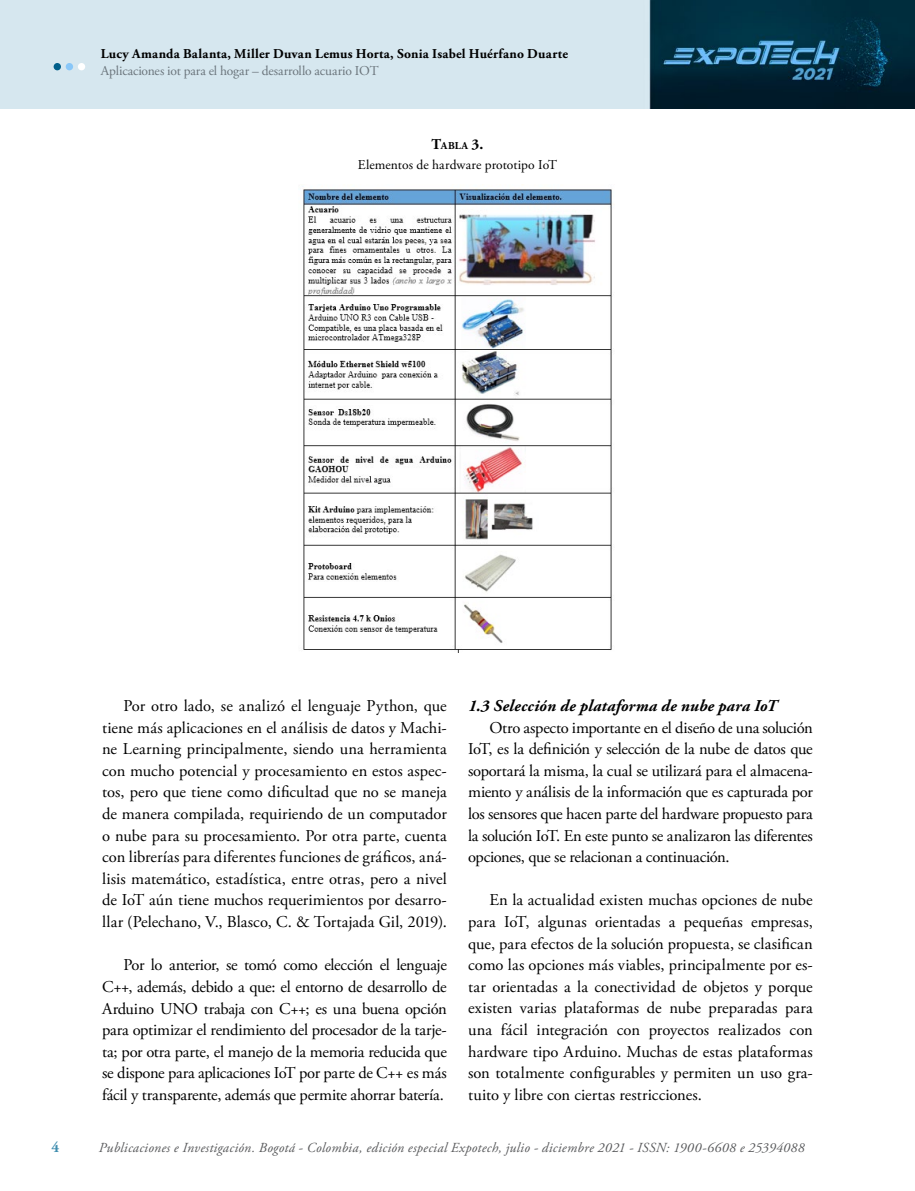
<style>
.page{position:relative;width:915px;height:1191px;background:#fff}
.page>*{position:absolute;margin:0;border:0;box-sizing:border-box;transform-origin:0 0}
.t1{font:16.5px/21.6px "Adobe Garamond Pro";letter-spacing:-.015em;color:#000;text-align:justify}
.t2{font:italic 700 16.5px "Adobe Garamond Pro";letter-spacing:.01em;color:#000}
.t3{font:700 15px "Adobe Garamond Pro";color:#3f8daf}
.t4{font:italic 13.8px "Adobe Garamond Pro";letter-spacing:.02em;color:#58595b}
.t5{font:700 13.5px "Adobe Garamond Pro";letter-spacing:.015em;color:#000}
.t6{font:13.5px "Adobe Garamond Pro";letter-spacing:-.01em;color:#808285}
.t7{font:13.5px "Adobe Garamond Pro";color:#000}
.t8{font:700 10.5px "Adobe Garamond Pro";color:#000}
.s1{font-size:15px}
</style>
<div class="page">
<img style="left:0;top:0;width:914px;height:109px">
<div style="left:54px;top:63px;width:7px;height:7px;background:#005f8a;border-radius:50%"></div>
<div style="left:66px;top:63px;width:7px;height:7px;background:#89c7f8;border-radius:50%"></div>
<div style="left:78px;top:63px;width:7px;height:7px;background:#fff;border-radius:50%"></div>
<img style="left:303px;top:189px;width:309px;height:464px">
<p class="t5" style="left:101px;top:46px;width:468px">Lucy Amanda Balanta, Miller Duvan Lemus Horta, Sonia Isabel Huérfano Duarte</p>
<p class="t6" style="left:101px;top:62px;width:279px">Aplicaciones iot para el hogar – desarrollo acuario IOT</p>
<p class="t8" style="left:431px;top:140px;width:53px"><span class="s1">T</span>abla <span class="s1">3.</span></p>
<p class="t7" style="left:358px;top:157px;width:200px">Elementos de hardware prototipo IoT</p>
<p class="t1" style="left:102px;top:695px;width:346px;text-indent:21px">Por otro lado, se analizó el lenguaje Python, que tiene más aplicaciones en el análisis de datos y Machi&shy;ne Learning principalmente, siendo una herramienta con mucho potencial y procesamiento en estos aspec&shy;tos, pero que tiene como dificultad que no se maneja de manera compilada, requiriendo de un computador o nube para su procesamiento. Por otra parte, cuenta con librerías para diferentes funciones de gráficos, aná&shy;lisis matemático, estadística, entre otras, pero a nivel de IoT aún tiene muchos requerimientos por desarro&shy;llar (Pelechano, V., Blasco, C. &amp; Tortajada Gil, 2019).</p>
<p class="t1" style="left:102px;top:954px;width:346px;text-indent:21px">Por lo anterior, se tomó como elección el lenguaje C++, además, debido a que: el entorno de desarrollo de Arduino UNO trabaja con C++; es una buena opción para optimizar el rendimiento del procesador de la tarje&shy;ta; por otra parte, el manejo de la memoria reducida que se dispone para aplicaciones IoT por parte de C++ es más fácil y transparente, además que permite ahorrar batería.</p>
<p class="t2" style="left:468px;top:696px;width:310px">1.3 Selección de plataforma de nube para IoT</p>
<p class="t1" style="left:468px;top:717px;width:346px;text-indent:21px">Otro aspecto importante en el diseño de una solución IoT, es la definición y selección de la nube de datos que soportará la misma, la cual se utilizará para el almacena&shy;miento y análisis de la información que es capturada por los sensores que hacen parte del hardware propuesto para la solución IoT. En este punto se analizaron las diferentes opciones, que se relacionan a continuación.</p>
<p class="t1" style="left:468px;top:890px;width:346px;text-indent:21px">En la actualidad existen muchas opciones de nube para IoT, algunas orientadas a pequeñas empresas, que, para efectos de la solución propuesta, se clasifican como las opciones más viables, principalmente por es&shy;tar orientadas a la conectividad de objetos y porque existen varias plataformas de nube preparadas para una fácil integración con proyectos realizados con hardware tipo Arduino. Muchas de estas plataformas son totalmente configurables y permiten un uso gra&shy;tuito y libre con ciertas restricciones.</p>
<p class="t3" style="left:51px;top:1138px;width:9px">4</p>
<p class="t4" style="left:99px;top:1139px;width:707px">Publicaciones e Investigación. Bogotá - Colombia, edición especial Expotech, julio - diciembre 2021 - ISSN: 1900-6608 e 25394088</p>
</div>
